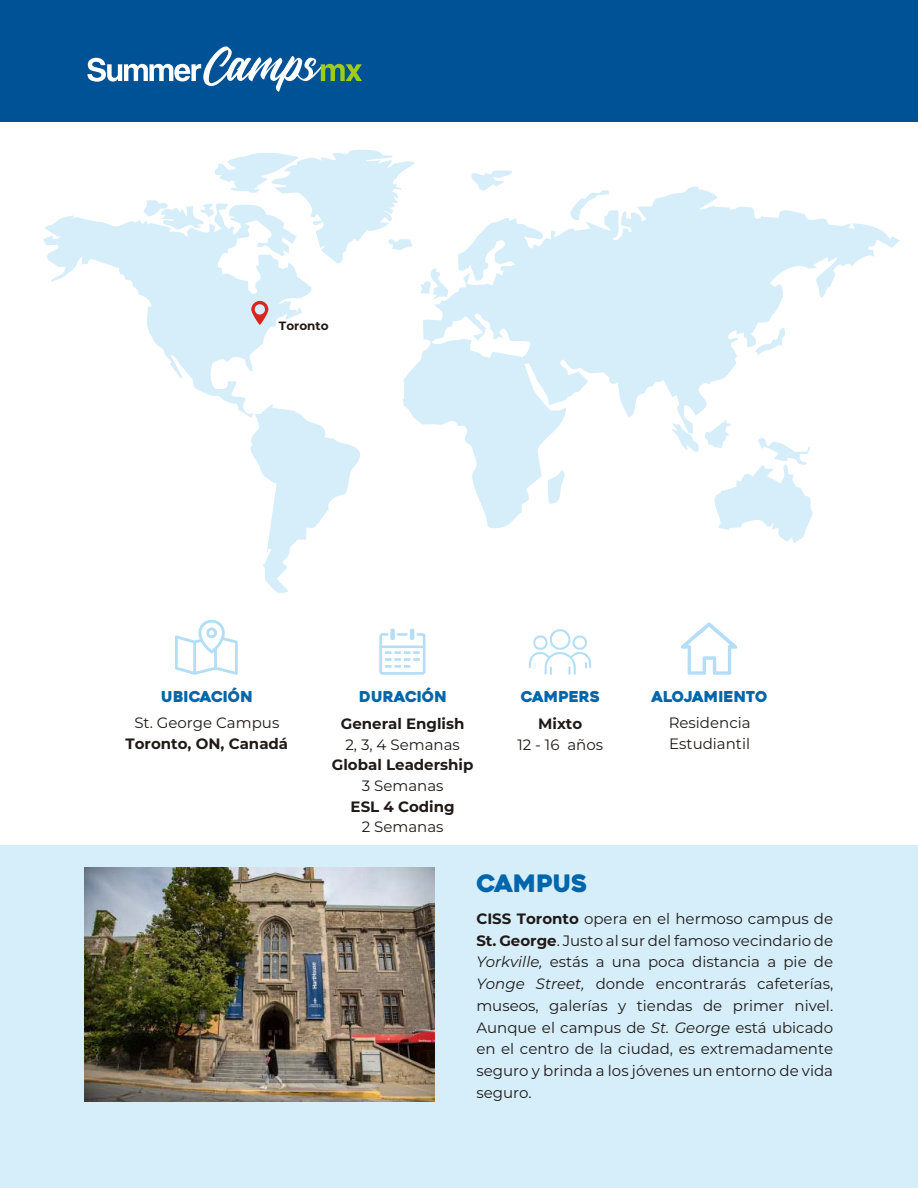
<style>
.page{position:relative;width:918px;height:1188px;background:#fff}
.page>*{position:absolute;margin:0;border:0;box-sizing:border-box;transform-origin:0 0}
.t1{font:24px "Heavitas";color:#0066ab}
.t2{font:15px/21.8px "Montserrat";color:#1f1a17}
.t3{font:700 15px "Montserrat";color:#1f1a17}
.t4{font:15px "Heavitas";color:#0066ab}
.t5{font:15px "Heavitas";letter-spacing:-.02em;color:#0066ab}
.t6{font:700 12px "Montserrat";color:#1f1a17}
.s1{font-weight:700}
.s2{font-style:italic}
</style>
<div class="page">
<div style="left:0;top:0;width:918px;height:122px;background:#005296"></div>
<svg style="left:87px;top:46px;width:275px;height:46px"></svg>
<svg style="left:471px;top:171px;width:41px;height:16px"></svg>
<svg style="left:146px;top:150px;width:269px;height:100px"></svg>
<svg style="left:43px;top:202px;width:317px;height:391px"></svg>
<svg style="left:403px;top:187px;width:497px;height:341px"></svg>
<svg style="left:672px;top:423px;width:26px;height:29px"></svg>
<svg style="left:548px;top:470px;width:17px;height:34px"></svg>
<svg style="left:705px;top:420px;width:108px;height:123px"></svg>
<svg style="left:251px;top:301px;width:17px;height:24px"></svg>
<div style="left:0;top:845px;width:918px;height:343px;background:#d6edfa"></div>
<svg style="left:529px;top:629px;width:62px;height:46px"></svg>
<svg style="left:175px;top:620px;width:63px;height:55px"></svg>
<svg style="left:379px;top:629px;width:46px;height:46px"></svg>
<svg style="left:681px;top:623px;width:56px;height:52px"></svg>
<img style="left:84px;top:868px;width:350px;height:233px">
<p class="t6" style="left:279px;top:319px;width:51px">Toronto</p>
<p class="t4" style="left:161px;top:691px;width:93px">UBICACIÓN</p>
<p class="t2" style="left:134px;top:712px;width:146px">St. George Campus</p>
<p class="t3" style="left:126px;top:734px;width:164px">Toronto, ON, Canadá</p>
<p class="t4" style="left:359px;top:691px;width:89px">DURACIÓN</p>
<p class="t4" style="left:521px;top:691px;width:81px">CAMPERS</p>
<p class="t5" style="left:652px;top:691px;width:117px">ALOJAMIENTO</p>
<p class="t3" style="left:341px;top:714px;width:125px">General English</p>
<p class="t3" style="left:332px;top:756px;width:143px">Global Leadership</p>
<p class="t2" style="left:362px;top:775px;width:83px">3 Semanas</p>
<p class="t3" style="left:351px;top:797px;width:106px">ESL 4 Coding</p>
<p class="t2" style="left:362px;top:816px;width:83px">2 Semanas</p>
<p class="t2" style="left:345px;top:733px;width:116px">2, 3, 4 Semanas</p>
<p class="t3" style="left:538px;top:714px;width:46px">Mixto</p>
<p class="t2" style="left:517px;top:733px;width:87px">12 - 16 años</p>
<h1 class="t1" style="left:476px;top:874px;width:112px">CAMPUS</h1>
<p class="t2" style="left:669px;top:713px;width:83px;line-height:20.7px">Residencia<br>Estudiantil</p>
<p class="t2" style="left:476px;top:908px;width:358px;text-align:justify"><span class="s1">CISS Toronto</span> opera en el hermoso campus de <span class="s1">St. George</span>. Justo al sur del famoso vecindario de <span class="s2">Yorkville,</span> estás a una poca distancia a pie de <span class="s2">Yonge Street,</span> donde encontrarás cafeterías, museos, galerías y tiendas de primer nivel.<br>Aunque el campus de <span class="s2">St. George</span> está ubicado en el centro de la ciudad, es extremadamente seguro y brinda a los jóvenes un entorno de vida seguro.</p>
</div>
